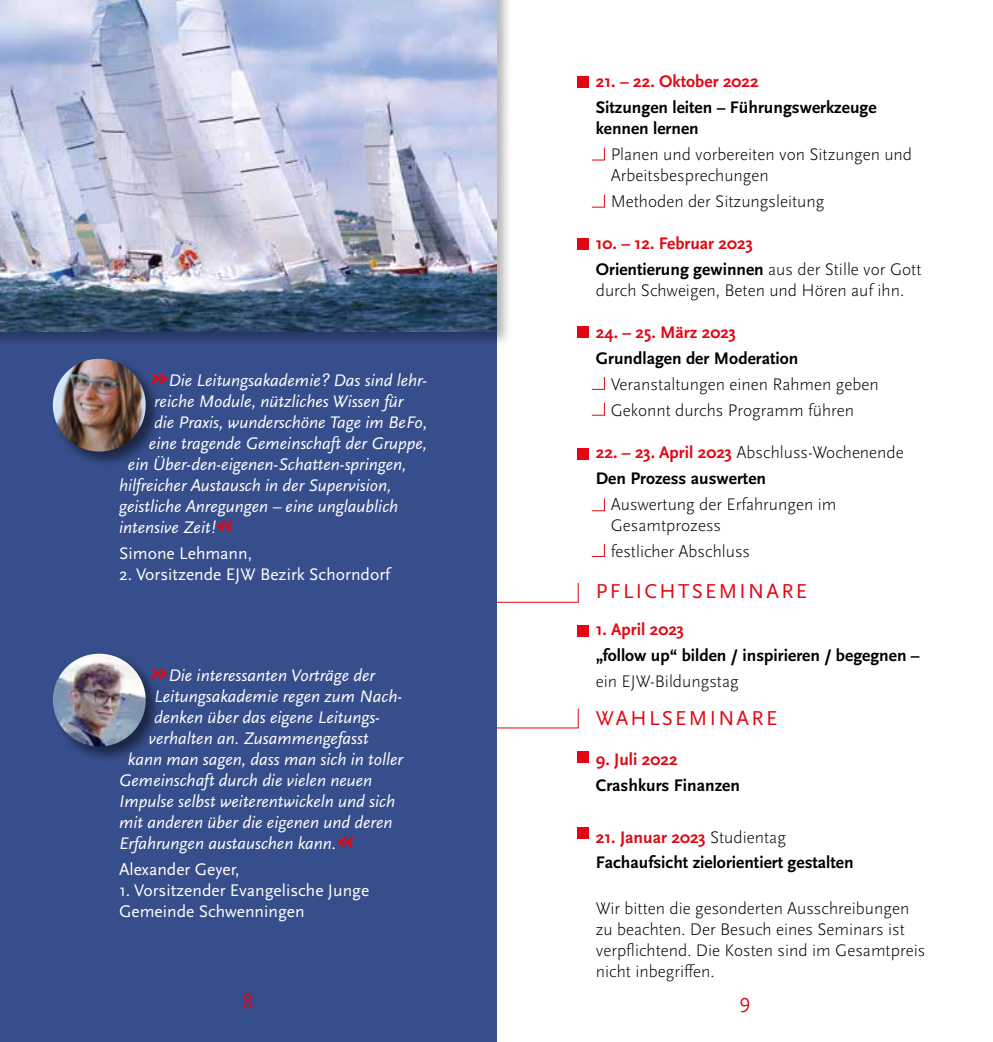
<style>
.page{position:relative;width:993px;height:1042px;background:#fff}
.page>*{position:absolute;margin:0;border:0;box-sizing:border-box;transform-origin:0 0}
.t1{font:21px "Scala Sans OT";letter-spacing:.11em;color:#e30613}
.t2{font:italic 17.5px "Scala Sans OT";color:#fff}
.t3{font:300 17.5px/21px "Scala Sans OT";color:#000}
.t4{font:700 17.5px/25.9px "Scala Sans OT";color:#000}
.t5{font:17.5px/21px "Scala Sans OT";color:#fff}
.t6{font:700 17.5px "Scala Sans OT";color:#e30613}
.s1{font-weight:700;font-size:31.5px;color:#e30613}
.s2{color:#e30613}
.s3{font-weight:300}
.s4{font-weight:700;color:#e30613}
.s5{font-weight:700}
</style>
<div class="page">
<svg style="left:496px;top:582px;width:83px;height:21px"></svg>
<svg style="left:496px;top:708px;width:83px;height:21px"></svg>
<div style="left:0;top:0;width:496px;height:1042px;background:#374e8c"></div>
<div style="left:577px;top:625px;width:11px;height:11px;background:#e30613"></div>
<div style="left:577px;top:752px;width:11px;height:11px;background:#e30613"></div>
<div style="left:577px;top:828px;width:11px;height:11px;background:#e30613"></div>
<div style="left:577px;top:239px;width:11px;height:11px;background:#e30613"></div>
<div style="left:577px;top:326px;width:11px;height:12px;background:#e30613"></div>
<div style="left:577px;top:448px;width:11px;height:11px;background:#e30613"></div>
<div style="left:577px;top:76px;width:11px;height:11px;background:#e30613"></div>
<svg style="left:591px;top:377px;width:14px;height:13px"></svg>
<svg style="left:591px;top:402px;width:14px;height:14px"></svg>
<svg style="left:591px;top:498px;width:14px;height:14px"></svg>
<svg style="left:591px;top:544px;width:14px;height:13px"></svg>
<svg style="left:591px;top:147px;width:14px;height:14px"></svg>
<svg style="left:591px;top:194px;width:14px;height:14px"></svg>
<div style="left:0;top:0;width:512px;height:348px;background:#000;opacity:.3"></div>
<img style="left:0;top:0;width:496px;height:331px">
<div style="left:50px;top:356px;width:112px;height:112px;background:#000;opacity:.5"></div>
<img style="left:53px;top:359px;width:93px;height:92px;border-radius:46px">
<div style="left:50px;top:651px;width:112px;height:111px;background:#000;opacity:.5"></div>
<img style="left:53px;top:654px;width:93px;height:92px;border-radius:46px">
<p class="t2" style="left:151px;top:371px;width:278px"><span class="s1">»</span>Die Leitungsakademie? Das sind lehr-</p>
<p class="t2" style="left:154px;top:392px;width:250px">reiche Module, nützliches Wissen für</p>
<p class="t2" style="left:154px;top:413px;width:274px">die Praxis, wunderschöne Tage im BeFo,</p>
<p class="t2" style="left:149px;top:434px;width:280px">eine tragende Gemeinschaft der Gruppe,</p>
<p class="t2" style="left:128px;top:455px;width:280px">ein Über-den-eigenen-Schatten-springen,</p>
<p class="t2" style="left:119px;top:476px;width:274px">hilfreicher Austausch in der Supervision,</p>
<p class="t2" style="left:119px;top:497px;width:280px">geistliche Anregungen – eine unglaublich</p>
<p class="t2" style="left:119px;top:518px;width:116px">intensive Zeit!<span class="s1">«</span></p>
<p class="t5" style="left:119px;top:543px;width:134px">Simone Lehmann,</p>
<p class="t5" style="left:119px;top:564px;width:272px">2. Vorsitzende EJW Bezirk Schorndorf</p>
<p class="t2" style="left:151px;top:665px;width:226px"><span class="s1">»</span>Die interessanten Vorträge der</p>
<p class="t2" style="left:154px;top:686px;width:249px">Leitungsakademie regen zum Nach-</p>
<p class="t2" style="left:154px;top:707px;width:227px">denken über das eigene Leitungs-</p>
<p class="t2" style="left:149px;top:728px;width:221px">verhalten an. Zusammengefasst</p>
<p class="t2" style="left:128px;top:749px;width:276px">kann man sagen, dass man sich in toller</p>
<p class="t2" style="left:119px;top:770px;width:254px">Gemeinschaft durch die vielen neuen</p>
<p class="t2" style="left:119px;top:791px;width:277px">Impulse selbst weiterentwickeln und sich</p>
<p class="t2" style="left:119px;top:812px;width:275px">mit anderen über die eigenen und deren</p>
<p class="t2" style="left:119px;top:833px;width:236px">Erfahrungen austauschen kann.<span class="s1">«</span></p>
<p class="t5" style="left:119px;top:859px;width:122px">Alexander Geyer,</p>
<p class="t5" style="left:119px;top:880px;width:251px">1. Vorsitzender Evangelische Junge<br>Gemeinde Schwenningen</p>
<p class="t6" style="left:595px;top:72px;width:164px">21. – 22. Oktober 2022</p>
<p class="t4" style="left:595px;top:97px;width:282px;line-height:21px">Sitzungen leiten – Führungswerkzeuge kennen lernen</p>
<p class="t3" style="left:610px;top:144px;width:303px">Planen und vorbereiten von Sitzungen und<br>Arbeitsbesprechungen</p>
<p class="t3" style="left:610px;top:191px;width:215px">Methoden der Sitzungsleitung</p>
<p class="t4" style="left:595px;top:231px;width:327px"><span class="s2">10. – 12. Februar 2023<br></span>Orientierung gewinnen <span class="s3">aus der Stille vor Gott</span></p>
<p class="t3" style="left:595px;top:280px;width:310px">durch Schweigen, Beten und Hören auf ihn.</p>
<p class="t6" style="left:595px;top:323px;width:142px">24. – 25. März 2023</p>
<p class="t4" style="left:595px;top:346px;width:204px">Grundlagen der Moderation</p>
<p class="t3" style="left:610px;top:372px;width:269px;line-height:25.9px">Veranstaltungen einen Rahmen geben<br>Gekonnt durchs Programm führen</p>
<p class="t3" style="left:595px;top:440px;width:309px;line-height:25.9px"><span class="s4">22. – 23. April 2023</span> Abschluss-Wochenende<br><span class="s5">Den Prozess auswerten</span></p>
<p class="t3" style="left:610px;top:494px;width:227px">Auswertung der Erfahrungen im<br>Gesamtprozess</p>
<p class="t3" style="left:610px;top:541px;width:141px">festlicher Abschluss</p>
<p class="t1" style="left:595px;top:580px;width:213px">PFLICHTSEMINARE</p>
<p class="t6" style="left:595px;top:619px;width:90px">1. April 2023</p>
<p class="t4" style="left:595px;top:642px;width:325px">„follow up“ bilden / inspirieren / begegnen –</p>
<p class="t3" style="left:595px;top:671px;width:144px">ein EJW-Bildungstag</p>
<p class="t1" style="left:595px;top:707px;width:183px">WAHLSEMINARE</p>
<p class="t6" style="left:595px;top:749px;width:83px">9. Juli 2022</p>
<p class="t4" style="left:595px;top:772px;width:146px">Crashkurs Finanzen</p>
<p class="t4" style="left:595px;top:824px;width:259px"><span class="s2">21. Januar 2023</span> <span class="s3">Studientag<br></span>Fachaufsicht zielorientiert gestalten</p>
<p class="t3" style="left:595px;top:898px;width:331px">Wir bitten die gesonderten Ausschreibungen zu beachten. Der Besuch eines Seminars ist verpflichtend. Die Kosten sind im Gesamtpreis nicht inbegriffen.</p>
<p class="t1" style="left:243px;top:989px;width:12px">8</p>
<p class="t1" style="left:738px;top:989px;width:13px">9</p>
</div>
